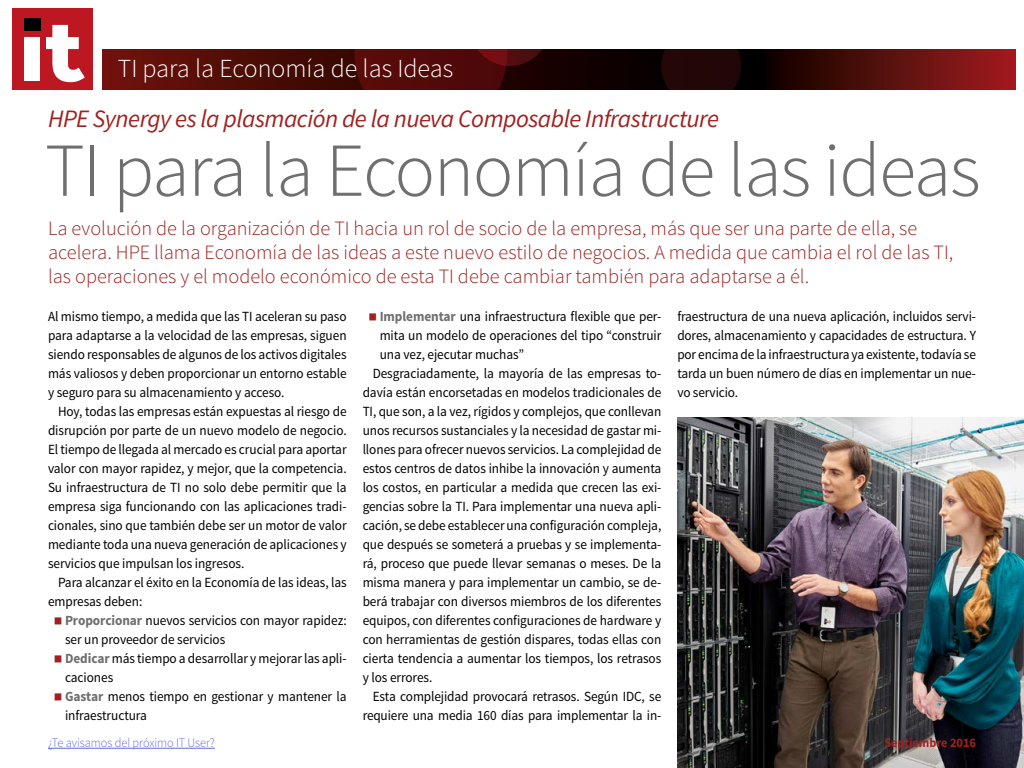
<style>
.page{position:relative;width:1024px;height:768px;background:#fff}
.page>*{position:absolute;margin:0;border:0;box-sizing:border-box;transform-origin:0 0}
.t1{font:300 76.2px "Source Sans Pro";letter-spacing:-.02em;color:#706f6f}
.t2{font:300 26px "Source Sans Pro";color:#fff}
.t3{font:italic 25px "Source Sans Pro";letter-spacing:-.02em;color:#a0211f}
.t4{font:300 20.3px/24.4px "Source Sans Pro";color:#a0211f}
.t5{font:14px/19px "Source Sans Pro";letter-spacing:-.005em;color:#000;text-align:justify;scale:.95 1}
.t6{font:300 13px "Source Sans Pro";letter-spacing:-.005em;color:#616cda;scale:.95 1}
.t7{font:700 13px "Source Sans Pro";letter-spacing:-.005em;color:#a0211f;scale:.95 1}
.s1{font-weight:700;color:#706f6f}
</style>
<div class="page">
<img style="left:677px;top:417px;width:347px;height:351px">
<svg style="left:102px;top:49px;width:914px;height:41px;background:#460b07"></svg>
<svg style="left:355px;top:49px;width:195px;height:41px;background:#490808"></svg>
<div style="left:661px;top:49px;width:80px;height:41px;background:#230707"></div>
<div style="left:12px;top:9px;width:80px;height:81px;background:#bd1822"></div>
<div style="left:24px;top:19px;width:17px;height:12px;background:#000"></div>
<div style="left:25px;top:37px;width:15px;height:44px;background:#fff"></div>
<svg style="left:46px;top:25px;width:39px;height:57px"></svg>
<hr style="left:48px;top:748px;width:167px;height:1px;background:#616cda">
<h2 class="t2" style="left:118px;top:52px;width:337px">TI para la Economía de las Ideas</h2>
<h3 class="t3" style="left:48px;top:103px;width:673px">HPE Synergy es la plasmación de la nueva Composable Infrastructure</h3>
<h1 class="t1" style="left:45px;top:124px;width:937px">TI para la Economía de las ideas</h1>
<p class="t4" style="left:48px;top:216px;width:907px">La evolución de la organización de TI hacia un rol de socio de la empresa, más que ser una parte de ella, se acelera. HPE llama Economía de las ideas a este nuevo estilo de negocios. A medida que cambia el rol de las TI, las operaciones y el modelo económico de esta TI debe cambiar también para adaptarse a él.</p>
<p class="t5" style="left:48px;top:307px;width:316px">Al mismo tiempo, a medida que las TI aceleran su paso para adaptarse a la velocidad de las empresas, siguen siendo responsables de algunos de los activos digitales más valiosos y deben proporcionar un entorno estable y seguro para su almacenamiento y acceso.</p>
<p class="t5" style="left:48px;top:402px;width:316px;text-indent:10px">Hoy, todas las empresas están expuestas al riesgo de disrupción por parte de un nuevo modelo de negocio.<br>El tiempo de llegada al mercado es crucial para aportar valor con mayor rapidez, y mejor, que la competencia.<br>Su infraestructura de TI no solo debe permitir que la empresa siga funcionando con las aplicaciones tradi&shy;cionales, sino que también debe ser un motor de valor mediante toda una nueva generación de aplicaciones y servicios que impulsan los ingresos.</p>
<p class="t5" style="left:48px;top:573px;width:316px;text-indent:10px">Para alcanzar el éxito en la Economía de las ideas, las empresas deben:</p>
<p class="t5" style="left:65px;top:611px;width:298px;text-align:left"><span class="s1">Proporcionar</span> nuevos servicios con mayor rapidez: ser un proveedor de servicios<br><span class="s1">Dedicar</span> más tiempo a desarrollar y mejorar las apli&shy;caciones<br><span class="s1">Gastar</span> menos tiempo en gestionar y mantener la infraestructura</p>
<p class="t5" style="left:380px;top:307px;width:298px"><span class="s1">Implementar</span> una infraestructura flexible que per-</p>
<p class="t5" style="left:380px;top:326px;width:298px">mita un modelo de operaciones del tipo “construir</p>
<p class="t5" style="left:380px;top:345px;width:154px">una vez, ejecutar muchas”</p>
<p class="t5" style="left:373px;top:364px;width:305px">Desgraciadamente, la mayoría de las empresas to-</p>
<p class="t5" style="left:363px;top:383px;width:316px">davía están encorsetadas en modelos tradicionales de</p>
<p class="t5" style="left:363px;top:402px;width:316px">TI, que son, a la vez, rígidos y complejos, que conllevan</p>
<p class="t5" style="left:363px;top:421px;width:316px">unos recursos sustanciales y la necesidad de gastar mi-</p>
<p class="t5" style="left:363px;top:440px;width:316px">llones para ofrecer nuevos servicios. La complejidad de</p>
<p class="t5" style="left:363px;top:459px;width:316px">estos centros de datos inhibe la innovación y aumenta</p>
<p class="t5" style="left:363px;top:478px;width:316px">los costos, en particular a medida que crecen las exi-</p>
<p class="t5" style="left:363px;top:497px;width:316px">gencias sobre la TI. Para implementar una nueva apli-</p>
<p class="t5" style="left:363px;top:516px;width:316px">cación, se debe establecer una configuración compleja,</p>
<p class="t5" style="left:363px;top:535px;width:316px">que después se someterá a pruebas y se implementa-</p>
<p class="t5" style="left:363px;top:554px;width:316px">rá, proceso que puede llevar semanas o meses. De la</p>
<p class="t5" style="left:363px;top:573px;width:316px">misma manera y para implementar un cambio, se de-</p>
<p class="t5" style="left:363px;top:592px;width:316px">berá trabajar con diversos miembros de los diferentes</p>
<p class="t5" style="left:363px;top:611px;width:316px">equipos, con diferentes configuraciones de hardware y</p>
<p class="t5" style="left:363px;top:630px;width:316px">con herramientas de gestión dispares, todas ellas con</p>
<p class="t5" style="left:363px;top:649px;width:316px">cierta tendencia a aumentar los tiempos, los retrasos</p>
<p class="t5" style="left:363px;top:668px;width:75px">y los errores.</p>
<p class="t5" style="left:373px;top:687px;width:305px">Esta complejidad provocará retrasos. Según IDC, se</p>
<p class="t5" style="left:363px;top:706px;width:316px">requiere una media 160 días para implementar la in-</p>
<p class="t5" style="left:677px;top:307px;width:316px">fraestructura de una nueva aplicación, incluidos servi&shy;dores, almacenamiento y capacidades de estructura. Y por encima de la infraestructura ya existente, todavía se tarda un buen número de días en implementar un nue&shy;vo servicio.</p>
<p class="t6" style="left:48px;top:735px;width:177px">¿Te avisamos del próximo IT User?</p>
<p class="t7" style="left:885px;top:734px;width:98px">Septiembre 2016</p>
</div>
